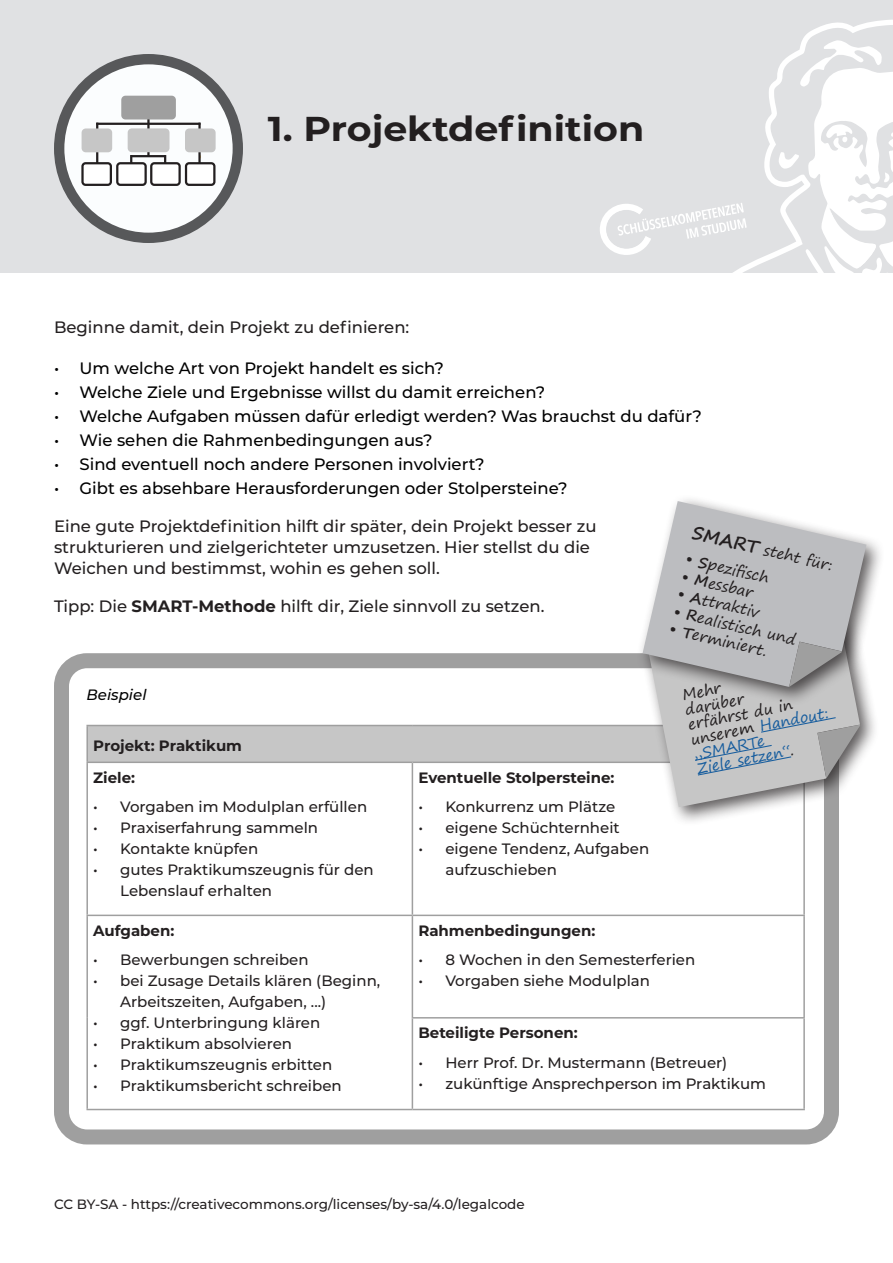
<style>
.page{position:relative;width:893px;height:1263px;background:#fff}
.page>*{position:absolute;margin:0;border:0;box-sizing:border-box;transform-origin:0 0}
.t1{font:700 34.5px "Montserrat";color:#231f20;scale:1.1 1}
.P_-_Merkkasten{font:700 18px "Segoe Print";color:#231f20}
.P_-_Liste_einspaltig_mit_erweitertem_Zei{font:500 16.5px "Montserrat";color:#000001}
.P_-_Fließtext{font:500 16.5px/21px "Montserrat";color:#231f20}
.P_-_Fließtext-2{font:500 15px/21px "Montserrat";color:#231f20}
.P_-_Merkkasten-2{font:15px/15px "Segoe Print";color:#231f20}
.P_-_Fließtext-3{font:700 15px "Montserrat";color:#231f20}
.P_-_Merkkasten-3{font:15px "Segoe Print";color:#175d9e}
.t2{font:italic 500 15px "Montserrat";color:#000001}
.t3{font:500 13.5px "Montserrat";color:#231f20}
.s1{font-weight:700}
.s2{color:#175d9e}
.s3{color:#231f20}
</style>
<div class="page">
<div style="left:0;top:0;width:893px;height:272px;background:#e0e1e3"></div>
<svg style="left:712px;top:20px;width:181px;height:253px"></svg>
<svg style="left:602px;top:201px;width:145px;height:56px"></svg>
<hr style="left:892px;top:0;width:1px;height:272px;background:#e0e1e3">
<div style="left:54px;top:653px;width:785px;height:491px;border:15px solid #9f9f9f;border-radius:26px"></div>
<div style="left:87px;top:725px;width:717px;height:37px;background:#c6c6c6"></div>
<hr style="left:86px;top:916px;width:2px;height:102px;background:#9f9f9f">
<hr style="left:412px;top:916px;width:1px;height:101px;background:#9f9f9f">
<hr style="left:803px;top:916px;width:2px;height:101px;background:#9f9f9f">
<hr style="left:86px;top:1018px;width:2px;height:91px;background:#9f9f9f">
<hr style="left:412px;top:1017px;width:393px;height:1px;background:#9f9f9f">
<hr style="left:412px;top:1018px;width:1px;height:91px;background:#9f9f9f">
<hr style="left:803px;top:1018px;width:2px;height:91px;background:#9f9f9f">
<hr style="left:86px;top:1109px;width:326px;height:1px;background:#9f9f9f">
<hr style="left:412px;top:1109px;width:393px;height:1px;background:#9f9f9f">
<hr style="left:86px;top:763px;width:2px;height:152px;background:#9f9f9f">
<hr style="left:412px;top:763px;width:1px;height:152px;background:#9f9f9f">
<hr style="left:803px;top:763px;width:2px;height:152px;background:#9f9f9f">
<hr style="left:86px;top:915px;width:326px;height:1px;background:#9f9f9f">
<hr style="left:412px;top:915px;width:393px;height:1px;background:#9f9f9f">
<hr style="left:86px;top:725px;width:326px;height:1px;background:#9f9f9f">
<hr style="left:86px;top:726px;width:2px;height:35px;background:#9f9f9f">
<hr style="left:412px;top:725px;width:393px;height:1px;background:#9f9f9f">
<hr style="left:86px;top:761px;width:326px;height:2px;background:#9f9f9f">
<hr style="left:412px;top:761px;width:393px;height:2px;background:#9f9f9f">
<div style="left:642px;top:610px;width:238px;height:216px;background:#231f20;opacity:.75"></div>
<div style="left:635px;top:494px;width:250px;height:212px;background:#231f20;opacity:.75"></div>
<svg style="left:643px;top:501px;width:223px;height:306px"></svg>
<div style="left:57px;top:59px;width:179px;height:179px;background:#fbfdfe;border-radius:50%"></div>
<div style="left:54px;top:54px;width:189px;height:189px;border:10px solid #57585a;border-radius:50%"></div>
<hr style="left:96px;top:123px;width:2px;height:57px;background:#231f20">
<hr style="left:131px;top:155px;width:34px;height:2px;background:#231f20">
<hr style="left:147px;top:118px;width:3px;height:39px;background:#231f20">
<hr style="left:96px;top:123px;width:104px;height:2px;background:#231f20">
<div style="left:83px;top:163px;width:28px;height:22px;background:#fff;border-radius:3px"></div>
<div style="left:81px;top:162px;width:31px;height:24px;border:2px solid #231f20;border-radius:3px"></div>
<hr style="left:198px;top:123px;width:3px;height:57px;background:#231f20">
<div style="left:186px;top:163px;width:28px;height:22px;background:#fff;border-radius:3px"></div>
<div style="left:185px;top:162px;width:30px;height:24px;border:2px solid #231f20;border-radius:3px"></div>
<hr style="left:164px;top:155px;width:2px;height:27px;background:#231f20">
<div style="left:151px;top:163px;width:29px;height:22px;background:#fff;border-radius:3px"></div>
<div style="left:150px;top:162px;width:31px;height:24px;border:2px solid #231f20;border-radius:3px"></div>
<hr style="left:130px;top:155px;width:2px;height:27px;background:#231f20">
<div style="left:117px;top:163px;width:29px;height:22px;background:#fff;border-radius:3px"></div>
<div style="left:116px;top:162px;width:31px;height:24px;border:2px solid #231f20;border-radius:3px"></div>
<div style="left:121px;top:96px;width:55px;height:23px;background:#9f9f9f;border-radius:4px"></div>
<div style="left:82px;top:128px;width:30px;height:24px;background:#c6c6c6;border-radius:4px"></div>
<div style="left:185px;top:128px;width:31px;height:24px;background:#c6c6c6;border-radius:4px"></div>
<div style="left:128px;top:128px;width:41px;height:24px;background:#c6c6c6;border-radius:4px"></div>
<h2 class="t1" style="left:268px;top:104px;width:344px">1. Projektdefinition</h2>
<p class="P_-_Fließtext" style="left:54px;top:316px;width:357px">Beginne damit, dein Projekt zu definieren:</p>
<p class="P_-_Liste_einspaltig_mit_erweitertem_Zei" style="left:54px;top:357px;width:391px">• Um welche Art von Projekt handelt es sich?</p>
<p class="P_-_Liste_einspaltig_mit_erweitertem_Zei" style="left:54px;top:381px;width:493px">• Welche Ziele und Ergebnisse willst du damit erreichen?</p>
<p class="P_-_Liste_einspaltig_mit_erweitertem_Zei" style="left:54px;top:405px;width:649px">• Welche Aufgaben müssen dafür erledigt werden? Was brauchst du dafür?</p>
<p class="P_-_Liste_einspaltig_mit_erweitertem_Zei" style="left:54px;top:429px;width:380px">• Wie sehen die Rahmenbedingungen aus?</p>
<p class="P_-_Liste_einspaltig_mit_erweitertem_Zei" style="left:54px;top:453px;width:432px">• Sind eventuell noch andere Personen involviert?</p>
<p class="P_-_Liste_einspaltig_mit_erweitertem_Zei" style="left:54px;top:477px;width:515px">• Gibt es absehbare Herausforderungen oder Stolpersteine?</p>
<p class="P_-_Fließtext" style="left:54px;top:515px;width:544px">Eine gute Projektdefinition hilft dir später, dein Projekt besser zu strukturieren und zielgerichteter umzusetzen. Hier stellst du die<br>Weichen und bestimmst, wohin es gehen soll.</p>
<p class="P_-_Fließtext" style="left:54px;top:595px;width:492px">Tipp: Die <span class="s1">SMART-Methode</span> hilft dir, Ziele sinnvoll zu setzen.</p>
<p class="P_-_Merkkasten" style="left:696px;top:516px;width:69px;rotate:13deg">SMART</p>
<p class="P_-_Merkkasten-2" style="left:684px;top:569px;width:74px;rotate:13deg"><span class="s1">• M</span>essbar</p>
<p class="P_-_Merkkasten-2" style="left:766px;top:542px;width:72px;rotate:13deg">steht für:</p>
<p class="P_-_Merkkasten-2" style="left:688px;top:551px;width:86px;rotate:13deg"><span class="s1">• S</span>pezifi sch</p>
<p class="P_-_Merkkasten-2" style="left:680px;top:586px;width:85px;rotate:13deg"><span class="s1">• A</span>ttraktiv</p>
<p class="P_-_Merkkasten-2" style="left:676px;top:604px;width:126px;rotate:13deg"><span class="s1">• R</span>ealistisch und</p>
<p class="P_-_Merkkasten-2" style="left:672px;top:621px;width:101px;rotate:13deg"><span class="s1">• T</span>erminiert.</p>
<h3 class="t2" style="left:87px;top:684px;width:61px">Beispiel</h3>
<p class="P_-_Fließtext-3" style="left:93px;top:735px;width:150px">Projekt: Praktikum</p>
<p class="P_-_Fließtext-3" style="left:93px;top:767px;width:43px">Ziele:</p>
<p class="P_-_Fließtext-2" style="left:93px;top:796px;width:276px">• Vorgaben im Modulplan erfüllen</p>
<p class="P_-_Fließtext-2" style="left:93px;top:817px;width:226px">• Praxiserfahrung sammeln</p>
<p class="P_-_Fließtext-2" style="left:93px;top:838px;width:167px">• Kontakte knüpfen</p>
<p class="P_-_Fließtext-2" style="left:120px;top:859px;width:255px;text-indent:-27px">• gutes Praktikumszeugnis für den<br>Lebenslauf erhalten</p>
<p class="P_-_Fließtext-3" style="left:93px;top:920px;width:83px">Aufgaben:</p>
<p class="P_-_Fließtext-2" style="left:93px;top:949px;width:217px">• Bewerbungen schreiben</p>
<p class="P_-_Fließtext-2" style="left:120px;top:970px;width:262px;text-indent:-27px">• bei Zusage Details klären (Beginn,<br>Arbeitszeiten, Aufgaben, ...)</p>
<p class="P_-_Fließtext-2" style="left:93px;top:1012px;width:229px">• ggf. Unterbringung klären</p>
<p class="P_-_Fließtext-2" style="left:93px;top:1033px;width:200px">• Praktikum absolvieren</p>
<p class="P_-_Fließtext-2" style="left:93px;top:1054px;width:241px">• Praktikumszeugnis erbitten</p>
<p class="P_-_Fließtext-2" style="left:93px;top:1075px;width:250px">• Praktikumsbericht schreiben</p>
<p class="P_-_Fließtext-3" style="left:418px;top:767px;width:198px">Eventuelle Stolpersteine:</p>
<p class="P_-_Fließtext-2" style="left:418px;top:796px;width:198px">• Konkurrenz um Plätze</p>
<p class="P_-_Fließtext-2" style="left:418px;top:817px;width:203px">• eigene Schüchternheit</p>
<p class="P_-_Fließtext-2" style="left:445px;top:838px;width:205px;text-indent:-27px">• eigene Tendenz, Aufgaben aufzuschieben</p>
<p class="P_-_Merkkasten-2" style="left:681px;top:687px;width:142px;rotate:-11deg">Mehr<br>darüber<br>erfährst du in unserem <span class="s2">Handout: „SMARTe</span></p>
<p class="P_-_Merkkasten-3" style="left:694px;top:756px;width:100px;rotate:-11deg">Ziele setzen“<span class="s3">.</span></p>
<p class="P_-_Fließtext-3" style="left:418px;top:920px;width:178px">Rahmenbedingungen:</p>
<p class="P_-_Fließtext-2" style="left:418px;top:949px;width:278px">• 8 Wochen in den Semesterferien</p>
<p class="P_-_Fließtext-2" style="left:418px;top:970px;width:233px">• Vorgaben siehe Modulplan</p>
<p class="P_-_Fließtext-3" style="left:418px;top:1022px;width:161px">Beteiligte Personen:</p>
<p class="P_-_Fließtext-2" style="left:418px;top:1051px;width:310px">• Herr Prof. Dr. Mustermann (Betreuer)</p>
<p class="P_-_Fließtext-2" style="left:418px;top:1072px;width:349px">• zukünftige Ansprechperson im Praktikum</p>
<p class="t3" style="left:54px;top:1195px;width:472px">CC BY-SA - https://creativecommons.org/licenses/by-sa/4.0/legalcode</p>
</div>
